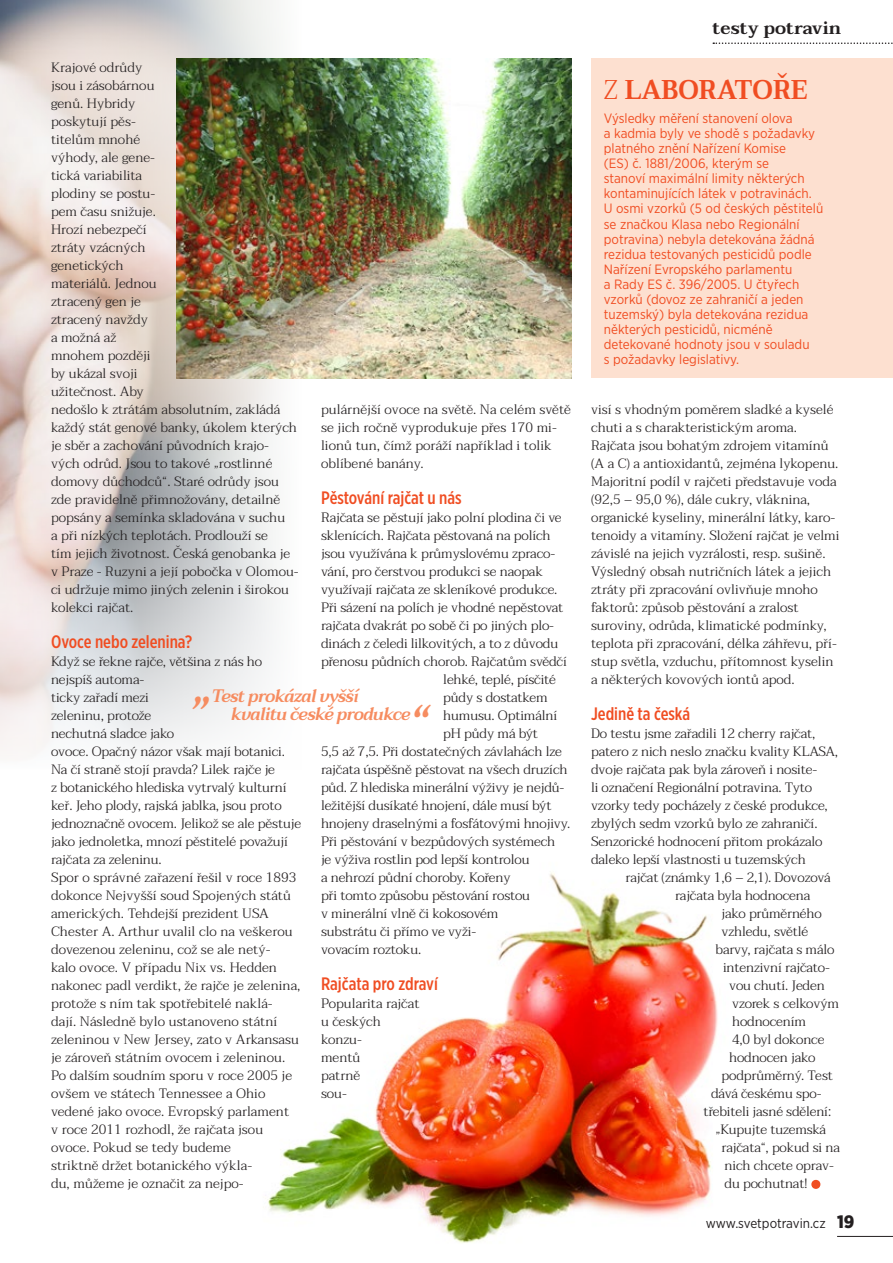
<style>
.page{position:relative;width:893px;height:1263px;background:#fff}
.page>*{position:absolute;margin:0;border:0;box-sizing:border-box;transform-origin:0 0}
.text_odstavec{font:italic 600 45px "Taviraj";color:#f68c60}
.t1{font:600 27px "Taviraj";color:#f04d22;scale:.95 1}
.nadpis_odstavce{font:500 18px "Gotham X Narrow";color:#f04d22}
.text_odstavec-2{font:italic 600 18px "Taviraj";letter-spacing:-.04em;color:#f68c60;scale:.95 1}
.t2{font:600 18px "Taviraj";color:#231f20}
.text_odstavec-3{font:300 13.5px/18px "Taviraj";color:#231f20}
.t3{font:13.5px/15.1px "Gotham Narrow";color:#f04d22}
.t4{font:13.5px "Gotham Narrow";color:#231f20}
.s1{font-weight:300}
.s2{font-weight:900;font-size:18px}
</style>
<div class="page">
<img style="left:267px;top:872px;width:451px;height:371px">
<svg style="left:0;top:0;width:303px;height:752px"></svg>
<hr style="left:837px;top:1236px;width:56px;height:1px;background:#231f20">
<svg style="left:713px;top:42px;width:180px;height:2px"></svg>
<svg style="left:811px;top:1180px;width:9px;height:9px"></svg>
<img style="left:176px;top:59px;width:396px;height:319px">
<div style="left:591px;top:59px;width:302px;height:319px;background:#fde0d0"></div>
<p class="text_odstavec-3" style="left:51px;top:59px;width:249px">Krajové odrůdy<br>jsou i zásobárnou<br>genů. Hybridy<br>poskytují pěs-<br>titelům mnohé<br>výhody, ale gene-<br>tická variabilita<br>plodiny se postu-<br>pem času snižuje.<br>Hrozí nebezpečí<br>ztráty vzácných<br>genetických<br>materiálů. Jednou<br>ztracený gen je<br>ztracený navždy<br>a možná až<br>mnohem později<br>by ukázal svoji<br>užitečnost. Aby<br>nedošlo k ztrátám absolutním, zakládá každý stát genové banky, úkolem kterých je sběr a zachování původních krajo&shy;vých odrůd. Jsou to takové „rostlinné domovy důchodců“. Staré odrůdy jsou zde pravidelně přimnožovány, detailně popsány a semínka skladována v suchu<br>a při nízkých teplotách. Prodlouží se<br>tím jejich životnost. Česká genobanka je v Praze - Ruzyni a její pobočka v Olomou&shy;ci udržuje mimo jiných zelenin i širokou kolekci rajčat.</p>
<p class="nadpis_odstavce" style="left:51px;top:631px;width:143px">Ovoce nebo zelenina?</p>
<p class="text_odstavec-3" style="left:51px;top:653px;width:252px">Když se řekne rajče, většina z nás ho nejspíš automa-<br>ticky zařadí mezi<br>zeleninu, protože<br>nechutná sladce jako<br>ovoce. Opačný názor však mají botanici.<br>Na čí straně stojí pravda? Lilek rajče je<br>z botanického hlediska vytrvalý kulturní keř. Jeho plody, rajská jablka, jsou proto jednoznačně ovocem. Jelikož se ale pěstuje jako jednoletka, mnozí pěstitelé považují rajčata za zeleninu.</p>
<p class="text_odstavec-3" style="left:51px;top:869px;width:251px">Spor o správné zařazení řešil v roce 1893 dokonce Nejvyšší soud Spojených států amerických. Tehdejší prezident USA Chester A. Arthur uvalil clo na veškerou dovezenou zeleninu, což se ale netý-<br>kalo ovoce. V případu Nix vs. Hedden nakonec padl verdikt, že rajče je zelenina, protože s ním tak spotřebitelé naklá&shy;dají. Následně bylo ustanoveno státní zeleninou v New Jersey, zato v Arkansasu je zároveň státním ovocem i zeleninou.<br>Po dalším soudním sporu v roce 2005 je ovšem ve státech Tennessee a Ohio vedené jako ovoce. Evropský parlament<br>v roce 2011 rozhodl, že rajčata jsou ovoce. Pokud se tedy budeme<br>striktně držet botanického výkla-<br>du, můžeme je označit za nejpo-</p>
<p class="text_odstavec-3" style="left:321px;top:401px;width:251px">pulárnější ovoce na světě. Na celém světě se jich ročně vyprodukuje přes 170 mi&shy;lionů tun, čímž poráží například i tolik oblíbené banány.</p>
<p class="nadpis_odstavce" style="left:321px;top:487px;width:142px">Pěstování rajčat u nás</p>
<p class="text_odstavec-3" style="left:321px;top:509px;width:242px">Rajčata se pěstují jako polní plodina či ve</p>
<p class="text_odstavec-3" style="left:321px;top:527px;width:231px">sklenících. Rajčata pěstovaná na polích</p>
<p class="text_odstavec-3" style="left:321px;top:545px;width:236px">jsou využívána k průmyslovému zpraco-</p>
<p class="text_odstavec-3" style="left:321px;top:563px;width:223px">vání, pro čerstvou produkci se naopak</p>
<p class="text_odstavec-3" style="left:321px;top:581px;width:238px">využívají rajčata ze skleníkové produkce.</p>
<p class="text_odstavec-3" style="left:321px;top:599px;width:244px">Při sázení na polích je vhodné nepěstovat</p>
<p class="text_odstavec-3" style="left:321px;top:617px;width:235px">rajčata dvakrát po sobě či po jiných plo-</p>
<p class="text_odstavec-3" style="left:321px;top:635px;width:239px">dinách z čeledi lilkovitých, a to z důvodu</p>
<p class="text_odstavec-3" style="left:321px;top:653px;width:247px">přenosu půdních chorob. Rajčatům svědčí</p>
<p class="text_odstavec-3" style="left:443px;top:671px;width:114px">lehké, teplé, písčité</p>
<p class="text_odstavec-3" style="left:443px;top:689px;width:106px">půdy s dostatkem</p>
<p class="text_odstavec-3" style="left:443px;top:707px;width:115px">humusu. Optimální</p>
<p class="text_odstavec-3" style="left:443px;top:725px;width:96px">pH půdy má být</p>
<p class="text_odstavec-3" style="left:321px;top:743px;width:242px">5,5 až 7,5. Při dostatečných závlahách lze</p>
<p class="text_odstavec-3" style="left:321px;top:761px;width:248px">rajčata úspěšně pěstovat na všech druzích</p>
<p class="text_odstavec-3" style="left:321px;top:779px;width:245px">půd. Z hlediska minerální výživy je nejdů-</p>
<p class="text_odstavec-3" style="left:321px;top:797px;width:232px">ležitější dusíkaté hnojení, dále musí být</p>
<p class="text_odstavec-3" style="left:321px;top:815px;width:251px">hnojeny draselnými a fosfátovými hnojivy.</p>
<p class="text_odstavec-3" style="left:321px;top:833px;width:236px">Při pěstování v bezpůdových systémech</p>
<p class="text_odstavec-3" style="left:321px;top:851px;width:210px">je výživa rostlin pod lepší kontrolou</p>
<p class="text_odstavec-3" style="left:321px;top:869px;width:191px">a nehrozí půdní choroby. Kořeny</p>
<p class="text_odstavec-3" style="left:321px;top:887px;width:211px">při tomto způsobu pěstování rostou</p>
<p class="text_odstavec-3" style="left:321px;top:905px;width:179px">v minerální vlně či kokosovém</p>
<p class="text_odstavec-3" style="left:321px;top:923px;width:157px">substrátu či přímo ve vyži-</p>
<p class="text_odstavec-3" style="left:321px;top:941px;width:102px">vovacím roztoku.</p>
<p class="nadpis_odstavce" style="left:321px;top:973px;width:118px">Rajčata pro zdraví</p>
<p class="text_odstavec-3" style="left:321px;top:995px;width:100px">Popularita rajčat u českých konzu-<br>mentů<br>patrně<br>sou-</p>
<p class="text_odstavec" style="left:192px;top:665px;width:21px">„</p>
<p class="text_odstavec-2" style="left:212px;top:685px;width:157px">Test prokázal vyšší</p>
<p class="text_odstavec-2" style="left:231px;top:703px;width:191px">kvalitu české produkce</p>
<p class="text_odstavec" style="left:410px;top:695px;width:21px">“</p>
<p class="t2" style="left:712px;top:17px;width:130px">testy potravin</p>
<p class="t1" style="left:604px;top:74px;width:216px"><span class="s1">Z</span> LABORATOŘE</p>
<p class="t3" style="left:604px;top:110px;width:221px">Výsledky měření stanovení olova<br>a kadmia byly ve shodě s požadavky platného znění Nařízení Komise<br>(ES) č. 1881/2006, kterým se<br>stanoví maximální limity některých kontaminujících látek v potravinách.<br>U osmi vzorků (5 od českých pěstitelů se značkou Klasa nebo Regionální potravina) nebyla detekována žádná rezidua testovaných pesticidů podle Nařízení Evropského parlamentu<br>a Rady ES č. 396/2005. U čtyřech vzorků (dovoz ze zahraničí a jeden tuzemský) byla detekována rezidua některých pesticidů, nicméně detekované hodnoty jsou v souladu<br>s požadavky legislativy.</p>
<p class="text_odstavec-3" style="left:591px;top:401px;width:250px">visí s vhodným poměrem sladké a kyselé chuti a s charakteristickým aroma.<br>Rajčata jsou bohatým zdrojem vitamínů (A a C) a antioxidantů, zejména lykopenu.<br>Majoritní podíl v rajčeti představuje voda (92,5 – 95,0 %), dále cukry, vláknina, organické kyseliny, minerální látky, karo&shy;tenoidy a vitamíny. Složení rajčat je velmi závislé na jejich vyzrálosti, resp. sušině.<br>Výsledný obsah nutričních látek a jejich ztráty při zpracování ovlivňuje mnoho faktorů: způsob pěstování a zralost suroviny, odrůda, klimatické podmínky, teplota při zpracování, délka záhřevu, pří&shy;stup světla, vzduchu, přítomnost kyselin a některých kovových iontů apod.</p>
<p class="nadpis_odstavce" style="left:591px;top:703px;width:101px">Jedině ta česká</p>
<p class="text_odstavec-3" style="left:591px;top:725px;width:226px">Do testu jsme zařadili 12 cherry rajčat,</p>
<p class="text_odstavec-3" style="left:591px;top:743px;width:248px">patero z nich neslo značku kvality KLASA,</p>
<p class="text_odstavec-3" style="left:591px;top:761px;width:228px">dvoje rajčata pak byla zároveň i nosite-</p>
<p class="text_odstavec-3" style="left:591px;top:779px;width:223px">li označení Regionální potravina. Tyto</p>
<p class="text_odstavec-3" style="left:591px;top:797px;width:238px">vzorky tedy pocházely z české produkce,</p>
<p class="text_odstavec-3" style="left:591px;top:815px;width:228px">zbylých sedm vzorků bylo ze zahraničí.</p>
<p class="text_odstavec-3" style="left:591px;top:833px;width:233px">Senzorické hodnocení přitom prokázalo</p>
<p class="text_odstavec-3" style="left:591px;top:851px;width:216px">daleko lepší vlastnosti u tuzemských</p>
<p class="text_odstavec-3" style="left:626px;top:869px;width:206px">rajčat (známky 1,6 – 2,1). Dovozová</p>
<p class="text_odstavec-3" style="left:675px;top:887px;width:137px">rajčata byla hodnocena</p>
<p class="text_odstavec-3" style="left:722px;top:905px;width:102px">jako průměrného</p>
<p class="text_odstavec-3" style="left:722px;top:923px;width:88px">vzhledu, světlé</p>
<p class="text_odstavec-3" style="left:716px;top:941px;width:120px">barvy, rajčata s málo</p>
<p class="text_odstavec-3" style="left:723px;top:959px;width:108px">intenzivní rajčato-</p>
<p class="text_odstavec-3" style="left:729px;top:977px;width:97px">vou chutí. Jeden</p>
<p class="text_odstavec-3" style="left:732px;top:995px;width:109px">vzorek s celkovým</p>
<p class="text_odstavec-3" style="left:732px;top:1013px;width:76px">hodnocením</p>
<p class="text_odstavec-3" style="left:732px;top:1031px;width:94px">4,0 byl dokonce</p>
<p class="text_odstavec-3" style="left:729px;top:1049px;width:88px">hodnocen jako</p>
<p class="text_odstavec-3" style="left:722px;top:1067px;width:113px">podprůměrný. Test</p>
<p class="text_odstavec-3" style="left:711px;top:1085px;width:112px">dává českému spo-</p>
<p class="text_odstavec-3" style="left:704px;top:1103px;width:129px">třebiteli jasné sdělení:</p>
<p class="text_odstavec-3" style="left:716px;top:1121px;width:112px">„Kupujte tuzemská</p>
<p class="text_odstavec-3" style="left:722px;top:1139px;width:120px">rajčata“, pokud si na</p>
<p class="text_odstavec-3" style="left:725px;top:1157px;width:111px">nich chcete oprav-</p>
<p class="text_odstavec-3" style="left:725px;top:1175px;width:85px">du pochutnat!</p>
<p class="t4" style="left:706px;top:1214px;width:150px">www.svetpotravin.cz <span class="s2">19</span></p>
</div>
